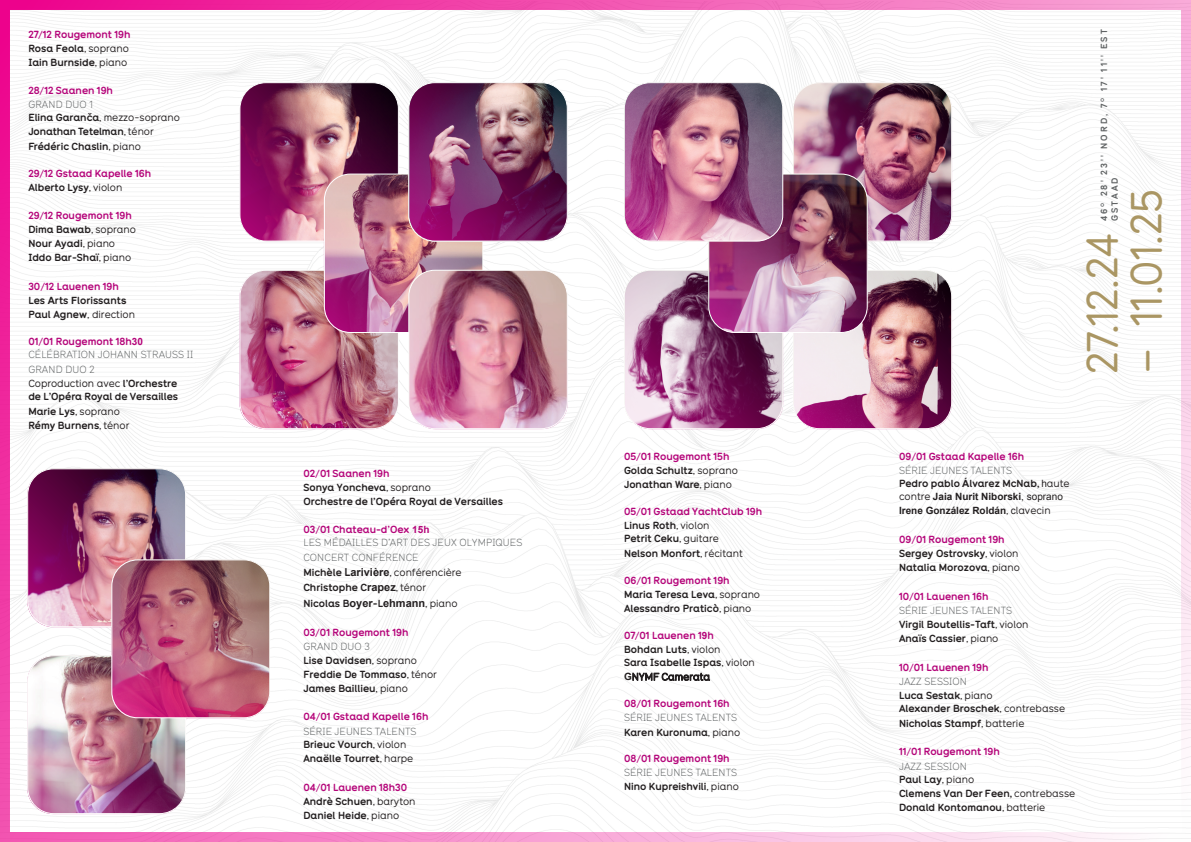
<style>
.page{position:relative;width:1191px;height:842px;background:#fff}
.page>*{position:absolute;margin:0;border:0;box-sizing:border-box;transform-origin:0 0}
.t1{font:42.3px "Typ 1451 LLTT";color:#aa9663}
.t2{font:700 10px/14px "Typ 1451 LL";color:#231f20}
.t3{font:700 10px/14.5px "Typ 1451 LL";color:#b5057a}
.t4{font:300 10px/14.4px "Typ 1451 LL";letter-spacing:.01em;color:#606364}
.t5{font:10px/13px "Typ 1451 LL";color:#231f20}
.t6{font:700 10px/14.1px "Arial";color:#231f20}
.t7{font:700 8.7px/10.5px "Typ 1451 LLTT";letter-spacing:.245em;color:#606364}
.s1{color:#b5057a}
.s2{font-weight:400}
.s3{font-weight:300;color:#606364}
.s4{font-weight:700}
.s5{color:#231f20}
.s6{font-weight:400;color:#231f20}
.s7{font-family:"Arial"}
.s8{font-weight:700;color:#b5057a}
.s9{font-family:"Arial";font-weight:700;color:#b5057a}
.s10{font-size:11px}
.s11{font-family:"Arial";font-size:11px}
.s12{font-family:"Arial";font-weight:700}
.s13{font-weight:700;color:#231f20}
.s14{font-family:"Arial";font-weight:400}
.s15{font-family:"Typ 1451 LL";font-weight:400}
</style>
<div class="page">
<div style="left:0;top:0;width:1191px;height:842px;border:10px solid #ed028c"></div>
<img style="left:239px;top:271px;width:159px;height:158px;border-radius:26px">
<svg style="left:625px;top:271px;width:158px;height:158px"></svg>
<img style="left:793px;top:271px;width:159px;height:158px;border-radius:26px">
<img style="left:240px;top:83px;width:158px;height:158px;border-radius:26px">
<img style="left:793px;top:83px;width:159px;height:158px;border-radius:26px">
<img style="left:324px;top:175px;width:158px;height:158px;border-radius:26px">
<img style="left:709px;top:175px;width:158px;height:158px;border-radius:26px">
<img style="left:409px;top:83px;width:158px;height:158px">
<img style="left:624px;top:83px;width:158px;height:158px">
<img style="left:409px;top:83px;width:159px;height:158px;border-radius:26px">
<img style="left:625px;top:83px;width:158px;height:158px;border-radius:26px">
<img style="left:27px;top:469px;width:159px;height:158px;border-radius:26px">
<img style="left:27px;top:656px;width:159px;height:158px;border-radius:26px">
<img style="left:112px;top:560px;width:158px;height:158px">
<img style="left:111px;top:560px;width:159px;height:158px;border-radius:26px">
<img style="left:409px;top:270px;width:158px;height:159px">
<img style="left:409px;top:271px;width:159px;height:158px;border-radius:26px">
<p class="t2" style="left:28px;top:27px;width:104px"><span class="s1">27/12 Rougemont 19h<br></span>Rosa Feola<span class="s2">, soprano<br></span>Iain Burnside<span class="s2">, piano</span></p>
<p class="t3" style="left:28px;top:82px;width:86px">28/12 Saanen 19h</p>
<p class="t5" style="left:28px;top:97px;width:153px"><span class="s3">GRAND DUO 1<br></span><span class="s4">Elina Garanča</span>, mezzo-soprano</p>
<p class="t2" style="left:28px;top:124px;width:127px;line-height:14.7px">Jonathan Tetelman<span class="s2">, ténor<br></span>Frédéric Chaslin<span class="s2">, piano</span></p>
<p class="t3" style="left:28px;top:166px;width:124px;line-height:14px">29/12 Gstaad Kapelle 16h<br><span class="s5">Alberto Lysy</span><span class="s6">, violon</span></p>
<p class="t2" style="left:28px;top:208px;width:109px"><span class="s1">29/12 Rougemont 19h<br></span>Dima Bawab<span class="s2">, soprano<br></span>Nour Ayadi<span class="s2">, piano<br></span>Iddo Bar-Shaï<span class="s2">, piano</span></p>
<p class="t2" style="left:28px;top:278px;width:108px"><span class="s1">30/12 Lauenen 19h<br></span>Les <span class="s7">A</span>rts <span class="s7">F</span>lorissant<span class="s7">s<br></span>Paul Agnew<span class="s2">, direction</span></p>
<p class="t4" style="left:28px;top:334px;width:166px;line-height:13.2px"><span class="s8">01/01 Rougemont 18h</span><span class="s9">30<br></span>CÉLÉBRATION JOHANN STRAUSS II</p>
<p class="t2" style="left:28px;top:362px;width:151px;line-height:13.4px"><span class="s3">GRAND DUO 2<br></span><span class="s2">Coproduction avec</span> l’Orchestre de L’Opéra Royal de Versailles</p>
<p class="t2" style="left:28px;top:403px;width:103px">Marie Lys<span class="s2">, soprano<br></span>Rémy Burnens<span class="s2">, ténor</span></p>
<p class="t2" style="left:303px;top:466px;width:201px"><span class="s1">02/01 Saanen 19h<br></span>Sonya Yoncheva<span class="s2">, soprano<br></span>Orchestre de l’Opéra Royal de Versailles</p>
<p class="t4" style="left:303px;top:522px;width:220px;line-height:13.4px"><span class="s8">03/01 Chateau-d’Oex</span> <span class="s9">15h<br></span>LES MÉDAILLES D’ART DES JEUX OLYMPIQUES</p>
<p class="t2" style="left:303px;top:549px;width:160px;line-height:15.1px"><span class="s3">CONCERT CONFÉRENCE<br></span>Michèle <span class="s10">L</span><span class="s11">arivière</span><span class="s2">, conférencière<br></span>Christophe C<span class="s11">rapez</span><span class="s2">, ténor<br></span>Nicolas B<span class="s11">oyer</span>-L<span class="s11">ehmann</span><span class="s2">, piano</span></p>
<p class="t3" style="left:303px;top:624px;width:107px">03/01 Rougemont 19h</p>
<p class="t2" style="left:303px;top:639px;width:135px"><span class="s3">GRAND DUO 3<br></span>Lise Davidsen<span class="s2">, soprano<br></span>Freddie D<span class="s7">e</span> Tommaso<span class="s2">, ténor<br></span>James Baillieu<span class="s2">, piano</span></p>
<p class="t3" style="left:303px;top:708px;width:126px">04/01 Gstaad Kapelle 16h</p>
<p class="t2" style="left:303px;top:723px;width:115px"><span class="s3">SÉRIE JEUNES TALENTS<br></span>Brieuc Vourch<span class="s2">, violon<br></span>Anaëlle Tourret<span class="s2">, harpe</span></p>
<p class="t2" style="left:303px;top:779px;width:114px"><span class="s1">04/01 Lauenen 18h30<br></span>Andrè Schuen<span class="s2">, baryton<br></span>Daniel Heide<span class="s2">, piano</span></p>
<p class="t2" style="left:624px;top:449px;width:116px"><span class="s1">05/01 Rougemont 15h<br></span>Golda Schultz<span class="s2">, soprano<br></span>Jonathan Ware<span class="s2">, piano</span></p>
<p class="t3" style="left:624px;top:503px;width:140px">05/01 Gstaad YachtClub 19h<br><span class="s5">Linus Roth</span><span class="s6">, violon</span></p>
<p class="t2" style="left:624px;top:531px;width:120px;line-height:14.5px">Petrit Ceku<span class="s2">, guitare<br></span>Nelson Monfort<span class="s2">, récitant</span></p>
<p class="t2" style="left:624px;top:572px;width:138px"><span class="s1">06/01 Rougemont 19h<br></span>Maria Teresa Leva<span class="s2">, soprano<br></span>Alessandro Praticò<span class="s2">, piano</span></p>
<p class="t3" style="left:624px;top:627px;width:98px">07/01 Lauenen 1<span class="s7">9</span>h<br><span class="s5">Bohdan Luts</span><span class="s6">, violon</span></p>
<p class="t5" style="left:624px;top:655px;width:132px;line-height:14.3px"><span class="s4">Sara Isabelle Ispas</span>, violon<br><span class="s12">G</span>NYMF Camerata</p>
<p class="t3" style="left:624px;top:696px;width:107px">08/01 Rougemont 16h</p>
<p class="t4" style="left:624px;top:710px;width:118px">SÉRIE JEUNES TALENTS<br><span class="s13">Karen Kuronuma</span><span class="s6">, piano</span></p>
<p class="t3" style="left:624px;top:751px;width:107px">08/01 Rougemont 19h</p>
<p class="t4" style="left:624px;top:765px;width:116px">SÉRIE JEUNES TALENTS<br><span class="s13">Nino Kupreishvili</span><span class="s6">, piano</span></p>
<p class="t7" style="left:1098px;top:221px;width:194px;rotate:-90deg">46° 28' 23'' NORD, 7° 17' 11'' EST<br>GSTAAD</p>
<h1 class="t1" style="left:1071px;top:374px;width:142px;rotate:-90deg">27.12.24</h1>
<h1 class="t1" style="left:1114px;top:374px;width:187px;rotate:-90deg">– 11.01.25</h1>
<p class="t3" style="left:899px;top:448px;width:126px">09/01 Gstaad Kapelle 16h</p>
<p class="t2" style="left:899px;top:463px;width:172px;line-height:13.1px"><span class="s3">SÉRIE JEUNES TALENTS<br></span>Pedro pablo <span class="s7">Á</span>lvarez McNab, <span class="s14">h</span><span class="s2">aute</span></p>
<p class="t6" style="left:899px;top:490px;width:165px"><span class="s15">contre</span> Jaia Nurit Niborski<span class="s2">, soprano<br></span>Irene González Roldán<span class="s15">,</span> <span class="s2">c</span><span class="s15">lavecin</span></p>
<p class="t2" style="left:899px;top:532px;width:122px"><span class="s1">09/01 Rougemont 19h<br></span>Sergey Ostrovsky<span class="s2">, violon<br></span>Natalia Morozova<span class="s2">, piano</span></p>
<p class="t3" style="left:899px;top:588px;width:91px">10/01 Lauenen 16h</p>
<p class="t2" style="left:899px;top:603px;width:131px"><span class="s3">SÉRIE JEUNES TALENTS<br></span>Virgil Boutellis-Taft<span class="s2">, violon<br></span>Anaïs Cassier<span class="s2">, piano</span></p>
<p class="t3" style="left:899px;top:659px;width:91px">10/01 Lauenen 19h</p>
<p class="t2" style="left:899px;top:674px;width:168px;line-height:13.5px"><span class="s3">JAZZ SESSION<br></span>Luca Sestak<span class="s2">, piano<br></span>Alexander Broschek<span class="s2">, contrebasse</span></p>
<p class="t2" style="left:899px;top:715px;width:127px">Nicholas Stampf<span class="s2">, batterie</span></p>
<p class="t3" style="left:899px;top:744px;width:102px">11/01 Rougemont 19h</p>
<p class="t2" style="left:899px;top:758px;width:178px;line-height:13.5px"><span class="s3">JAZZ SESSION<br></span>Paul Lay<span class="s2">, piano<br></span>Clemens Van Der Feen, <span class="s2">contrebasse</span></p>
<p class="t2" style="left:899px;top:800px;width:148px">Donald Kontomanou<span class="s2">, batterie</span></p>
</div>
